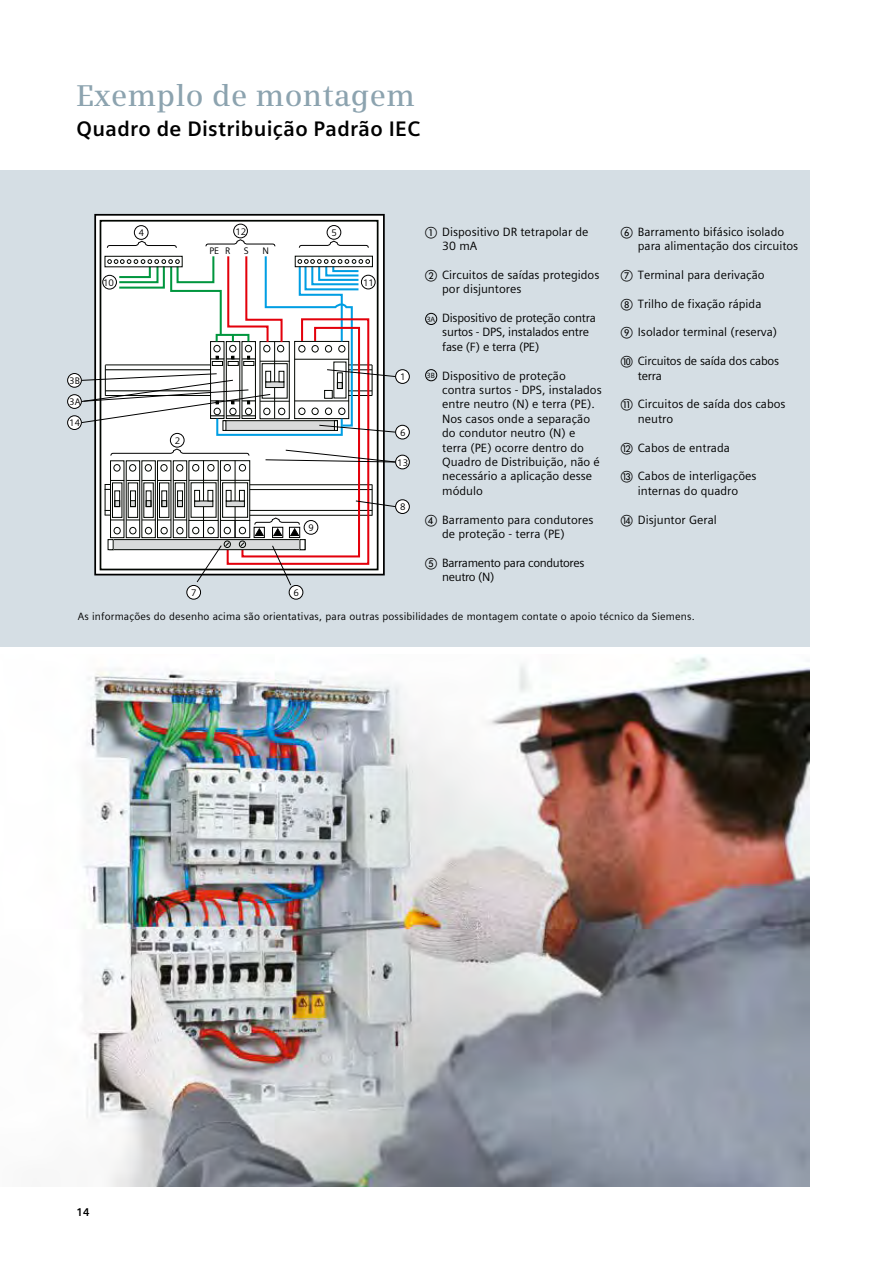
<style>
.page{position:relative;width:893px;height:1263px;background:#fff}
.page>*{position:absolute;margin:0;border:0;box-sizing:border-box;transform-origin:0 0}
.t1{font:600 30px "Siemens Serif";letter-spacing:.015em;color:#8ca3af}
.t2{font:700 21px "Siemens Sans";letter-spacing:.015em;color:#000}
.t3{font:12px/14.4px "Siemens Sans";color:#000}
.t4{font:12px/14.4px "Siemens Sans";letter-spacing:-.02em;color:#000}
.t5{font:12px/14.4px "Siemens Sans";letter-spacing:-.03em;color:#000}
.t6{font:700 11.25px "Siemens Sans";color:#000}
.t7{font:10.5px "Siemens Sans";letter-spacing:.015em;color:#000}
.t8{font:9.45px "Siemens Sans";color:#000}
.t9{font:7.5px "Siemens Sans";color:#000}
.s1{font-family:"Bolinha"}
</style>
<div class="page">
<div style="left:0;top:170px;width:809px;height:476px;background:#d5dee4"></div>
<div style="left:95px;top:215px;width:289px;height:360px;background:#fff"></div>
<svg style="left:205px;top:239px;width:71px;height:8px"></svg>
<div style="left:234px;top:224px;width:14px;height:14px;border:1px solid #000;border-radius:50%"></div>
<svg style="left:106px;top:240px;width:71px;height:8px"></svg>
<div style="left:396px;top:455px;width:13px;height:14px;background:#fff;border-radius:50%"></div>
<div style="left:395px;top:455px;width:14px;height:14px;border:1px solid #000;border-radius:50%"></div>
<div style="left:396px;top:370px;width:13px;height:13px;background:#fff;border-radius:50%"></div>
<div style="left:395px;top:369px;width:14px;height:15px;border:1px solid #000;border-radius:50%"></div>
<div style="left:396px;top:425px;width:13px;height:14px;background:#fff;border-radius:50%"></div>
<div style="left:395px;top:425px;width:14px;height:14px;border:1px solid #000;border-radius:50%"></div>
<div style="left:289px;top:585px;width:14px;height:14px;background:#fff;border-radius:50%"></div>
<div style="left:289px;top:585px;width:14px;height:14px;border:1px solid #000;border-radius:50%"></div>
<div style="left:68px;top:416px;width:13px;height:13px;background:#fff;border-radius:50%"></div>
<div style="left:67px;top:416px;width:14px;height:14px;border:1px solid #000;border-radius:50%"></div>
<div style="left:68px;top:395px;width:13px;height:13px;background:#fff;border-radius:50%"></div>
<div style="left:67px;top:394px;width:14px;height:15px;border:1px solid #000;border-radius:50%"></div>
<div style="left:68px;top:373px;width:13px;height:14px;background:#fff;border-radius:50%"></div>
<div style="left:67px;top:373px;width:14px;height:14px;border:1px solid #000;border-radius:50%"></div>
<div style="left:396px;top:500px;width:13px;height:13px;background:#fff;border-radius:50%"></div>
<div style="left:395px;top:500px;width:14px;height:14px;border:1px solid #000;border-radius:50%"></div>
<div style="left:187px;top:585px;width:14px;height:14px;background:#fff;border-radius:50%"></div>
<div style="left:187px;top:585px;width:14px;height:14px;border:1px solid #000;border-radius:50%"></div>
<svg style="left:298px;top:240px;width:71px;height:8px"></svg>
<div style="left:327px;top:225px;width:14px;height:14px;border:1px solid #000;border-radius:50%"></div>
<div style="left:134px;top:225px;width:14px;height:14px;border:1px solid #000;border-radius:50%"></div>
<svg style="left:81px;top:254px;width:315px;height:331px"></svg>
<div style="left:425px;top:313px;width:12px;height:12px;border:1px solid #000;border-radius:50%"></div>
<div style="left:425px;top:369px;width:12px;height:12px;border:1px solid #000;border-radius:50%"></div>
<img style="left:83px;top:655px;width:726px;height:531px">
<h1 class="t1" style="left:77px;top:78px;width:340px">Exemplo de montagem</h1>
<h2 class="t2" style="left:77px;top:117px;width:345px">Quadro de Distribuição Padrão IEC</h2>
<p class="t8" style="left:103px;top:277px;width:12px">10</p>
<p class="t8" style="left:235px;top:226px;width:12px">12</p>
<p class="t8" style="left:139px;top:227px;width:7px">4</p>
<p class="t8" style="left:331px;top:227px;width:7px">5</p>
<p class="t8" style="left:209px;top:245px;width:22px">PE R</p>
<p class="t8" style="left:244px;top:245px;width:6px">S</p>
<p class="t8" style="left:262px;top:245px;width:8px">N</p>
<p class="t8" style="left:69px;top:375px;width:12px">3B</p>
<p class="t8" style="left:69px;top:396px;width:13px">3A</p>
<p class="t8" style="left:69px;top:418px;width:12px">14</p>
<p class="t8" style="left:175px;top:435px;width:7px">2</p>
<p class="t8" style="left:191px;top:587px;width:7px">7</p>
<p class="t8" style="left:308px;top:522px;width:7px">9</p>
<p class="t8" style="left:294px;top:587px;width:7px">6</p>
<p class="t8" style="left:363px;top:277px;width:12px">11</p>
<p class="t8" style="left:400px;top:371px;width:7px">1</p>
<p class="t8" style="left:400px;top:427px;width:7px">6</p>
<p class="t8" style="left:397px;top:457px;width:12px">13</p>
<p class="t8" style="left:400px;top:502px;width:7px">8</p>
<p class="t3" style="left:442px;top:224px;width:148px;text-indent:-17px"><span class="s1">A</span> Dispositivo DR tetrapolar de<br>30 mA</p>
<p class="t3" style="left:442px;top:267px;width:159px;text-indent:-17px"><span class="s1">B</span> Circuitos de saídas protegidos por disjuntores</p>
<p class="t4" style="left:442px;top:311px;width:155px">Dispositivo de proteção contra surtos - DPS, instalados entre fase (F) e terra (PE)</p>
<p class="t3" style="left:442px;top:368px;width:161px">Dispositivo de proteção contra surtos - DPS, instalados entre neutro (N) e terra (PE).<br>Nos casos onde a separação do condutor neutro (N) e terra (PE) ocorre dentro do<br>Quadro de Distribuição, não é necessário a aplicação desse módulo</p>
<p class="t3" style="left:442px;top:512px;width:153px;text-indent:-17px"><span class="s1">D</span> Barramento para condutores de proteção - terra (PE)</p>
<p class="t5" style="left:442px;top:555px;width:144px;text-indent:-17px"><span class="s1">E</span> Barramento para condutores neutro (N)</p>
<p class="t9" style="left:426px;top:315px;width:10px">3A</p>
<p class="t9" style="left:427px;top:371px;width:10px">3B</p>
<p class="t3" style="left:638px;top:224px;width:162px;text-indent:-17px"><span class="s1">F</span> Barramento bifásico isolado para alimentação dos circuitos</p>
<p class="t3" style="left:621px;top:267px;width:145px"><span class="s1">G</span> Terminal para derivação</p>
<p class="t3" style="left:621px;top:296px;width:142px"><span class="s1">H</span> Trilho de fixação rápida</p>
<p class="t3" style="left:621px;top:325px;width:158px"><span class="s1">I</span> Isolador terminal (reserva)</p>
<p class="t4" style="left:638px;top:354px;width:143px;text-indent:-17px"><span class="s1">J</span> Circuitos de saída dos cabos terra</p>
<p class="t3" style="left:638px;top:397px;width:149px;text-indent:-17px"><span class="s1">K</span> Circuitos de saída dos cabos neutro</p>
<p class="t3" style="left:621px;top:440px;width:111px"><span class="s1">L</span> Cabos de entrada</p>
<p class="t3" style="left:621px;top:469px;width:137px;text-align:center"><span class="s1">M</span> Cabos de interligações internas do quadro</p>
<p class="t3" style="left:621px;top:512px;width:97px"><span class="s1">N</span> Disjuntor Geral</p>
<p class="t7" style="left:78px;top:611px;width:619px">As informações do desenho acima são orientativas, para outras possibilidades de montagem contate o apoio técnico da Siemens.</p>
<p class="t6" style="left:77px;top:1205px;width:15px">14</p>
</div>
